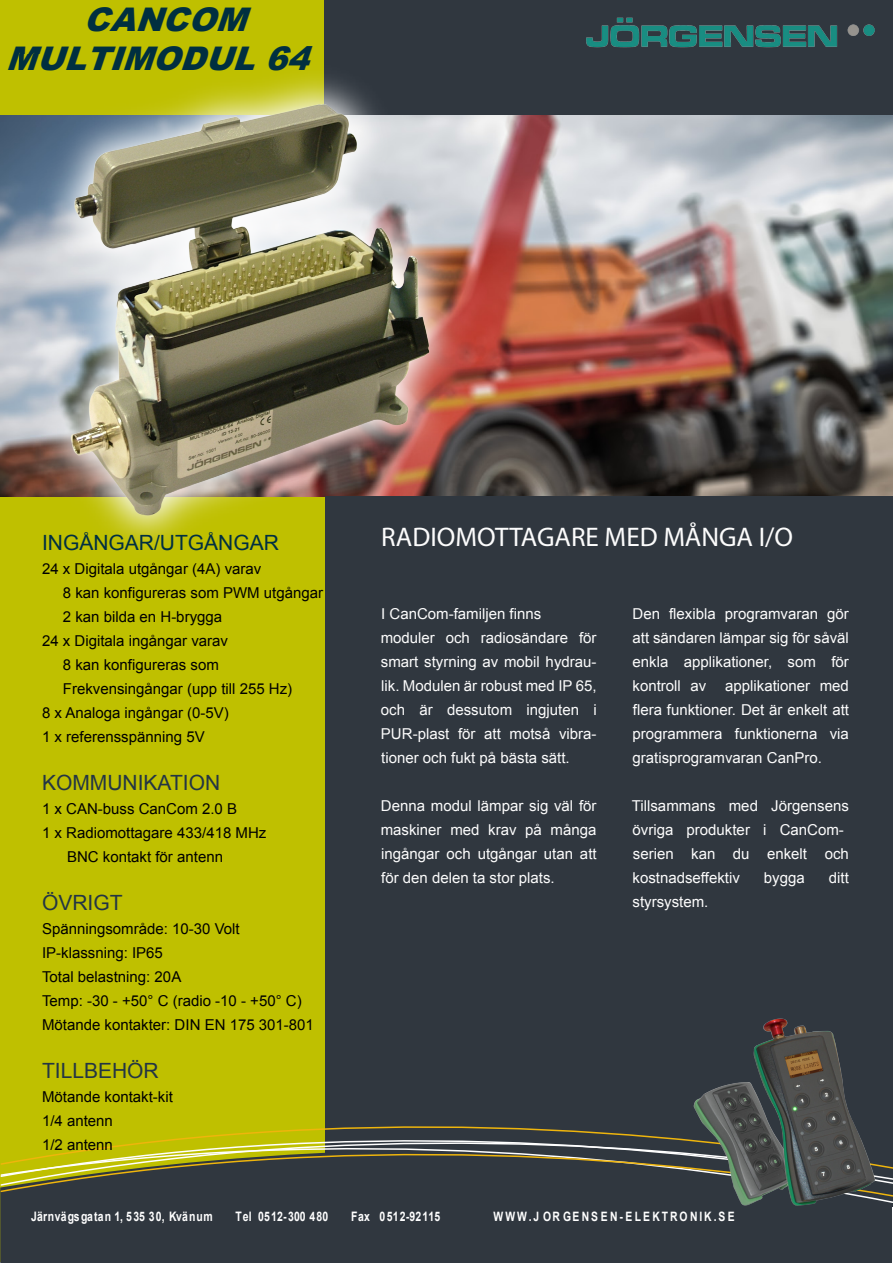
<style>
.page{position:relative;width:893px;height:1263px;background:#fff}
.page>*{position:absolute;margin:0;border:0;box-sizing:border-box;transform-origin:0 0}
.t1{font:italic 900 32.55px/39.2px "Arial";color:#002f40;text-align:center}
.t2{font:27px "Myriad Pro";color:#fcfcfc}
.t3{font:21px "Arial";color:#233544}
.t4{font:21px "Arial";color:#002f42}
.t5{font:15px/24px "Arial";color:#fcfcfc;text-align:justify}
.t6{font:15px/24px "Arial";color:#000}
.t7{font:700 13.05px "Arial";letter-spacing:.065em;color:#fff;scale:.8 1}
.t8{font:700 13.05px "Arial";letter-spacing:.01em;color:#fff;scale:.8 1}
.t9{font:700 12.9px "Arial";letter-spacing:.19em;color:#fff;scale:.8 1}
</style>
<div class="page">
<img style="left:0;top:115px;width:892px;height:382px">
<div style="left:0;top:0;width:892px;height:115px;background:#bfc000"></div>
<div style="left:324px;top:0;width:568px;height:115px;background:#30373f"></div>
<div style="left:0;top:497px;width:396px;height:765px;background:#bfc000"></div>
<div style="left:325px;top:496px;width:567px;height:711px;background:#30373f"></div>
<div style="left:0;top:1203px;width:891px;height:60px;background:#30373f"></div>
<svg style="left:0;top:1198px;width:892px;height:5px"></svg>
<svg style="left:314px;top:1126px;width:226px;height:3px"></svg>
<svg style="left:0;top:1129px;width:892px;height:69px"></svg>
<img style="left:586px;top:17px;width:288px;height:31px">
<img style="left:20px;top:75px;width:462px;height:469px">
<img style="left:64px;top:97px;width:377px;height:429px">
<img style="left:692px;top:1082px;width:57px;height:125px">
<img style="left:749px;top:1018px;width:128px;height:191px">
<h1 class="t1" style="left:6px;top:-1px;width:319px">CANCOM<br>MULTIMODUL64</h1>
<h3 class="t4" style="left:42px;top:529px;width:238px">INGÅNGAR/UTGÅNGAR</h3>
<p class="t6" style="left:42px;top:557px;width:221px">24 x Digitala utgångar (4A) varav</p>
<p class="t6" style="left:63px;top:581px;width:262px">8 kan konfigureras som PWM utgångar</p>
<p class="t6" style="left:63px;top:605px;width:161px">2 kan bilda en H-brygga</p>
<p class="t6" style="left:42px;top:629px;width:187px">24 x Digitala ingångar varav</p>
<p class="t6" style="left:63px;top:653px;width:157px">8 kan konfigureras som</p>
<p class="t6" style="left:63px;top:677px;width:231px">Frekvensingångar (upp till 255 Hz)</p>
<p class="t6" style="left:42px;top:701px;width:188px">8 x Analoga ingångar (0-5V)</p>
<p class="t6" style="left:42px;top:725px;width:164px">1 x referensspänning 5V</p>
<h3 class="t3" style="left:42px;top:769px;width:180px">KOMMUNIKATION</h3>
<p class="t6" style="left:42px;top:797px;width:197px">1 x CAN-buss CanCom 2.0 B</p>
<p class="t6" style="left:42px;top:821px;width:226px">1 x Radiomottagare 433/418 MHz</p>
<p class="t6" style="left:67px;top:845px;width:157px">BNC kontakt för antenn</p>
<h3 class="t3" style="left:42px;top:889px;width:82px">ÖVRIGT</h3>
<p class="t6" style="left:42px;top:917px;width:273px">Spänningsområde: 10-30 Volt<br>IP-klassning: IP65<br>Total belastning: 20A<br>Temp: -30 - +50° C (radio -10 - +50° C)<br>Mötande kontakter: DIN EN 175 301-801</p>
<h3 class="t3" style="left:42px;top:1057px;width:118px">TILLBEHÖR</h3>
<p class="t6" style="left:42px;top:1085px;width:132px">Mötande kontakt-kit<br>1/4 antenn<br>1/2 antenn</p>
<h2 class="t2" style="left:381px;top:520px;width:413px">RADIOMOTTAGARE MED MÅNGA I/O</h2>
<p class="t5" style="left:381px;top:602px;width:217px;text-align:left">I CanCom-familjen finns moduler och radiosändare för smart styrning av mobil hydrau&shy;lik. Modulen är robust med IP 65, och är dessutom ingjuten i<br>PUR-plast för att motså vibra&shy;tioner och fukt på bästa sätt.</p>
<p class="t5" style="left:381px;top:794px;width:217px">Denna modul lämpar sig väl för maskiner med krav på många ingångar och utgångar utan att för den delen ta stor plats.</p>
<p class="t5" style="left:632px;top:602px;width:218px">Den flexibla programvaran gör att sändaren lämpar sig för såväl enkla applikationer, som för kontroll av</p>
<p class="t5" style="left:632px;top:674px;width:218px;text-indent:93px">applikationer med flera funktioner. Det är enkelt att programmera funktionerna via gratisprogramvaran CanPro.</p>
<p class="t5" style="left:632px;top:794px;width:218px;text-align:left">Tillsammans med Jörgensens övriga produkter i CanCom&shy;serien kan du enkelt och kostnadseffektiv</p>
<p class="t5" style="left:764px;top:866px;width:42px">bygga</p>
<p class="t5" style="left:828px;top:866px;width:22px">ditt</p>
<p class="t5" style="left:632px;top:890px;width:77px">styrsystem.</p>
<p class="t7" style="left:31px;top:1208px;width:229px">Järnvägsgatan 1, 535 30, Kvänum</p>
<p class="t8" style="left:236px;top:1208px;width:117px">Tel 0512-300 480</p>
<p class="t8" style="left:351px;top:1208px;width:113px">Fax 0512-92115</p>
<p class="t9" style="left:493px;top:1208px;width:303px">WWW.J ORGENSEN-ELEKTRONIK.SE</p>
</div>
